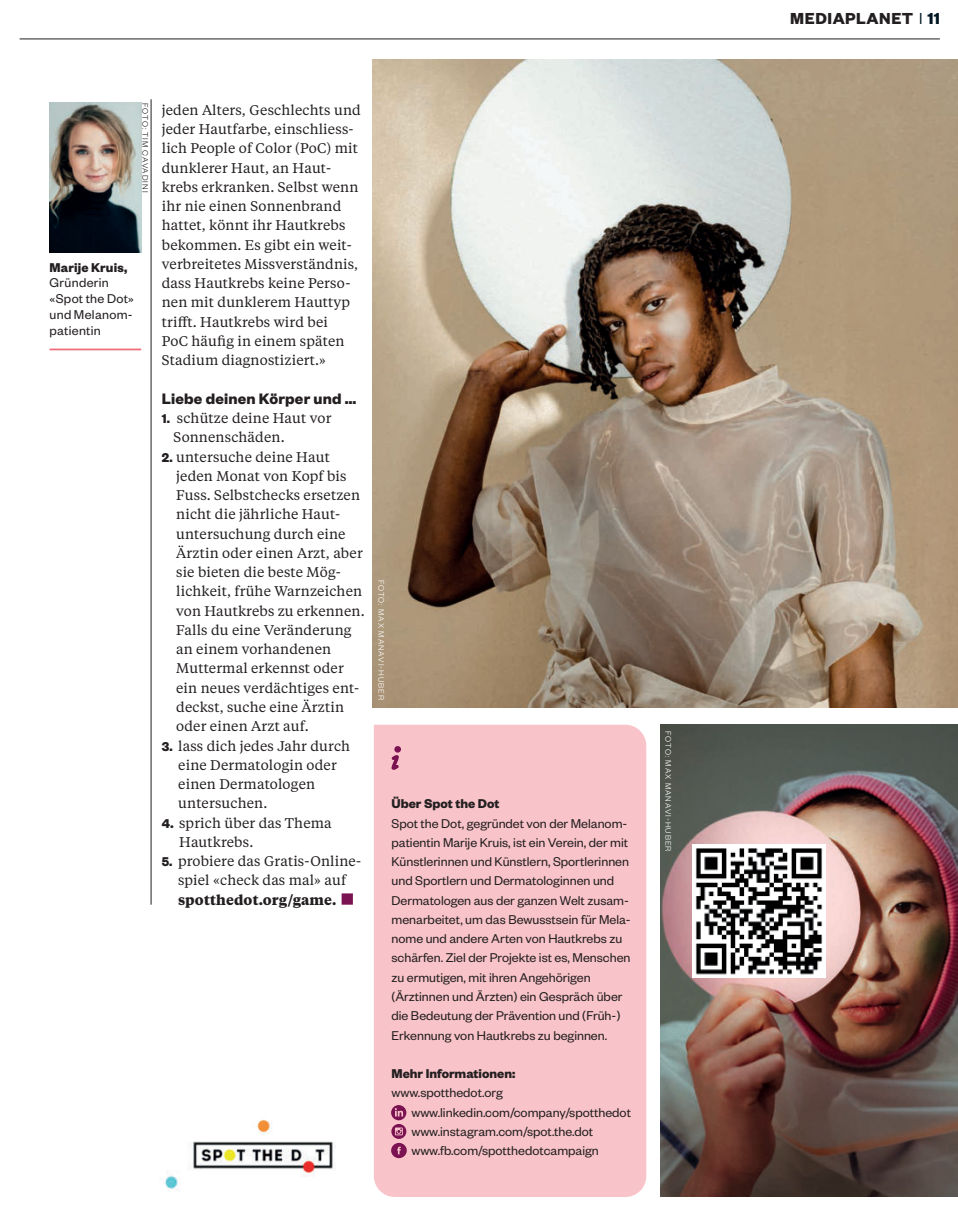
<style>
.page{position:relative;width:958px;height:1231px;background:#fff}
.page>*{position:absolute;margin:0;border:0;box-sizing:border-box;transform-origin:0 0}
.t1{font:700 17.5px "Founders Grotesk";letter-spacing:.03em;color:#231f20}
.t2{font:700 16.62px "Founders Grotesk";letter-spacing:.01em;color:#231f20}
.t3{font:14px/19.2px "Tiempos Text";letter-spacing:.01em;color:#231f20}
.t4{font:14px/19.2px "Founders Grotesk";color:#231f20}
.t5{font:700 14px "Founders Grotesk";color:#231f20}
.t6{font:14px/15.8px "Founders Grotesk";letter-spacing:.02em;color:#231f20}
.t7{font:700 14px "Tiempos Text";letter-spacing:.01em;color:#231f20}
.t8{font:300 8.75px "Founders Grotesk";letter-spacing:.11em;color:#fff}
.t9{font:300 8.75px "Founders Grotesk";letter-spacing:.095em;color:#231f20}
.s1{font-family:"Founders Grotesk";font-weight:700}
.s2{font-family:"Tiempos Headline";font-weight:700}
.s3{font-weight:400;color:#011622}
.s4{color:#011622}
</style>
<div class="page">
<hr style="left:20px;top:39px;width:919px;height:1px;background:#231f20">
<hr style="left:151px;top:99px;width:1px;height:805px;background:#231f20">
<hr style="left:50px;top:348px;width:91px;height:2px;background:#f16b79">
<img style="left:50px;top:103px;width:91px;height:149px">
<img style="left:660px;top:724px;width:297px;height:472px">
<img style="left:692px;top:844px;width:133px;height:133px">
<div style="left:341px;top:893px;width:12px;height:11px;background:#7b1251;border:2px solid #7b1251"></div>
<img style="left:373px;top:59px;width:584px;height:648px">
<div style="left:374px;top:724px;width:272px;height:472px;background:#f9c4c9"></div>
<svg style="left:391px;top:746px;width:10px;height:23px"></svg>
<img style="left:164px;top:1120px;width:172px;height:72px">
<svg style="left:391px;top:1104px;width:16px;height:53px"></svg>
<p class="t9" style="left:148px;top:103px;width:91px;rotate:90deg">FOTO: TIM CAVADINI</p>
<p class="t5" style="left:50px;top:260px;width:79px">Marije Kruis,</p>
<p class="t6" style="left:50px;top:275px;width:86px">Gründerin «Spot the Dot» und Melanom&shy;patientin</p>
<p class="t3" style="left:162px;top:100px;width:200px">jeden Alters, Geschlechts und jeder Hautfarbe, einschliess&shy;lich People of Color (PoC) mit dunklerer Haut, an Haut&shy;krebs erkranken. Selbst wenn ihr nie einen Sonnenbrand hattet, könnt ihr Hautkrebs bekommen. Es gibt ein weit&shy;verbreitetes Missverständnis, dass Hautkrebs keine Perso&shy;nen mit dunklerem Hauttyp trifft. Hautkrebs wird bei<br>PoC häufig in einem späten<br>Stadium diagnostiziert.»</p>
<p class="t2" style="left:162px;top:390px;width:196px">Liebe deinen Körper und …</p>
<p class="t3" style="left:173px;top:408px;width:159px;text-indent:-12px"><span class="s1">1.</span> schütze deine Haut vor<br>Sonnenschäden.</p>
<p class="t3" style="left:176px;top:447px;width:190px;text-indent:-14px"><span class="s1">2.</span> untersuche deine Haut jeden Monat von Kopf bis<br>Fuss. Selbstchecks ersetzen nicht die jährliche Haut&shy;untersuchung durch eine<br>Ärztin oder einen Arzt, aber sie bieten die beste Mög&shy;lichkeit, frühe Warnzeichen von Hautkrebs zu erkennen.<br>Falls du eine Veränderung an einem vorhandenen<br>Muttermal erkennst oder ein neues verdächtiges ent&shy;deckst, suche eine Ärztin oder einen Arzt auf.</p>
<p class="t3" style="left:178px;top:736px;width:173px;text-indent:-16px"><span class="s1">3.</span> lass dich jedes Jahr durch eine Dermatologin oder einen Dermatologen untersuchen.</p>
<p class="t3" style="left:179px;top:813px;width:154px;text-indent:-17px"><span class="s1">4</span><span class="s2">.</span> sprich über das Thema<br>Hautkrebs.</p>
<p class="t3" style="left:162px;top:851px;width:201px;text-align:center"><span class="s1">5.</span> probiere das Gratis-Online&shy;spiel «check das mal» auf</p>
<p class="t7" style="left:178px;top:893px;width:160px">spotthedot.org/game.</p>
<p class="t8" style="left:384px;top:579px;width:121px;rotate:90deg">FOTO: MAX MANAVI-HUBER</p>
<p class="t5" style="left:391px;top:797px;width:109px">Über Spot the Dot</p>
<p class="t4" style="left:391px;top:813px;width:240px">Spot the Dot, gegründet von der Melanom&shy;patientin Marije Kruis, ist ein Verein, der mit Künstlerinnen und Künstlern, Sportlerinnen und Sportlern und Dermatologinnen und Dermatologen aus der ganzen Welt zusam&shy;menarbeitet, um das Bewusstsein für Mela&shy;nome und andere Arten von Hautkrebs zu schärfen. Ziel der Projekte ist es, Menschen zu ermutigen, mit ihren Angehörigen (Ärztinnen und Ärzten) ein Gespräch über die Bedeutung der Prävention und (Früh-)<br>Erkennung von Hautkrebs zu beginnen.</p>
<p class="t5" style="left:391px;top:1066px;width:125px">Mehr Informationen:</p>
<p class="t4" style="left:411px;top:1083px;width:221px;text-indent:-20px">www.spotthedot.org www.linkedin.com/company/spotthedot www.instagram.com/spot.the.dot www.fb.com/spotthedotcampaign</p>
<p class="t8" style="left:671px;top:731px;width:121px;rotate:90deg">FOTO: MAX MANAVI-HUBER</p>
<p class="t1" style="left:790px;top:10px;width:151px">MEDIAPLANET <span class="s3">|</span> <span class="s4">11</span></p>
</div>
